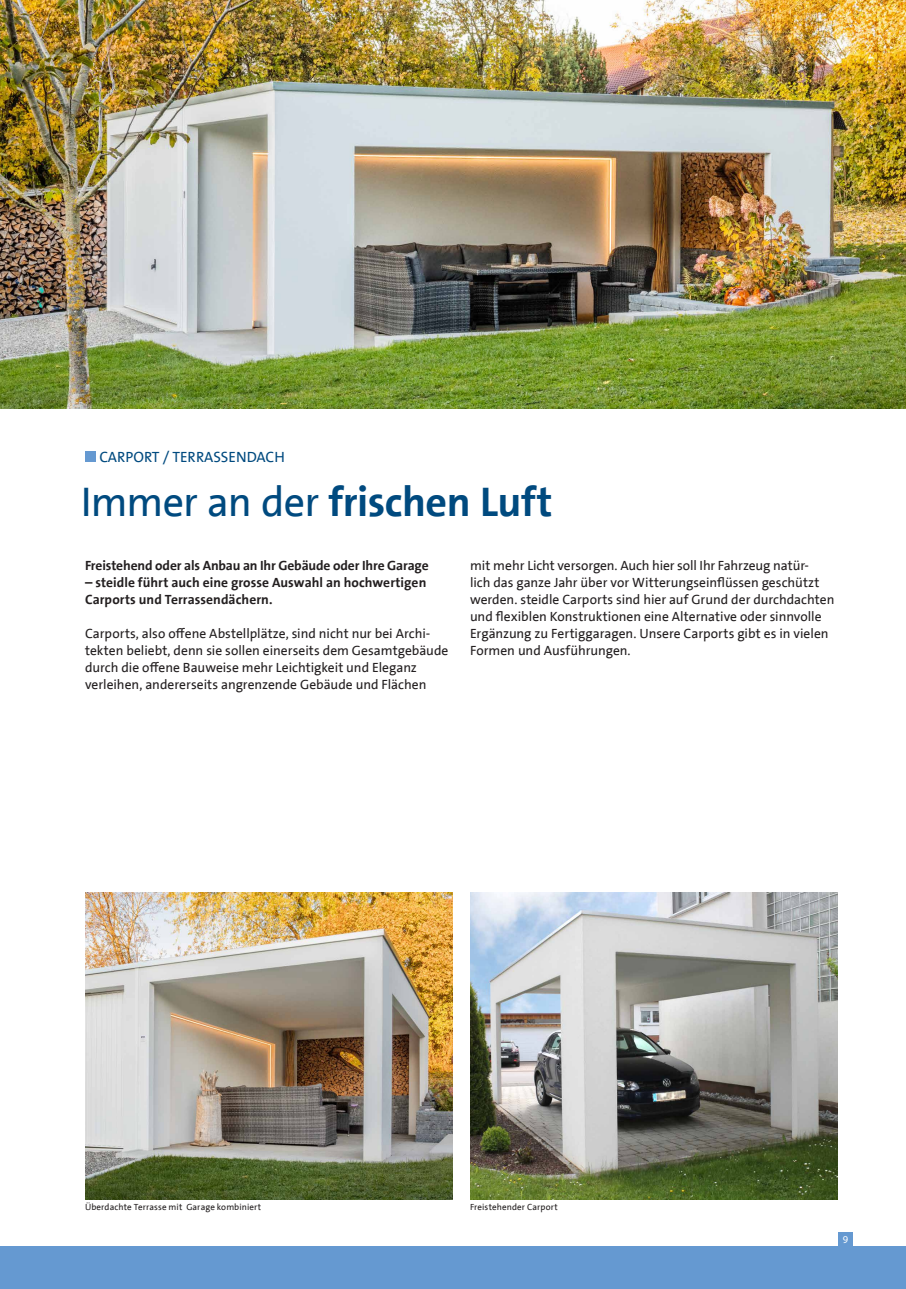
<style>
.page{position:relative;width:906px;height:1289px;background:#fff}
.page>*{position:absolute;margin:0;border:0;box-sizing:border-box;transform-origin:0 0}
.t1{font:700 42px "The Sans B7";letter-spacing:-.01em;color:#004a7f}
.t2{font:15px "The Sans B5";color:#004a7f}
.t3{font:13.5px/17px "The Sans B5";color:#231f20}
.t4{font:700 13.5px/17px "The Sans B7";color:#231f20}
.t5{font:10.5px "Myriad Pro";color:#fff}
.t6{font:9px "The Sans B5";letter-spacing:.01em;color:#231f20}
.s1{font-family:"The Sans B5";font-weight:400}
</style>
<div class="page">
<div style="left:838px;top:1231px;width:15px;height:15px;background:#6599d1"></div>
<div style="left:0;top:1246px;width:893px;height:30px;background:#6599d1"></div>
<div style="left:85px;top:451px;width:10px;height:10px;background:#6599d1"></div>
<img style="left:0;top:1px;width:906px;height:407px">
<img style="left:85px;top:892px;width:368px;height:307px">
<img style="left:470px;top:892px;width:368px;height:307px">
<div style="left:0;top:1271px;width:906px;height:17px;background:#6599d1"></div>
<p class="t2" style="left:99px;top:447px;width:91px">CARPORT / Terrassendach</p>
<h1 class="t1" style="left:81px;top:474px;width:473px"><span class="s1">Immer an der</span> frischen Luft</h1>
<p class="t4" style="left:85px;top:556px;width:345px">Freistehend oder als Anbau an Ihr Gebäude oder Ihre Garage</p>
<p class="t4" style="left:85px;top:573px;width:343px">– steidle führt auch eine grosse Auswahl an hochwertigen<br>Carports und Terrassendächern.</p>
<p class="t3" style="left:85px;top:624px;width:365px">Carports, also offene Abstellplätze, sind nicht nur bei Archi&shy;tekten beliebt, denn sie sollen einerseits dem Gesamtgebäude durch die offene Bauweise mehr Leichtigkeit und Eleganz verleihen, andererseits angrenzende Gebäude und Flächen</p>
<p class="t3" style="left:470px;top:556px;width:366px">mit mehr Licht versorgen. Auch hier soll Ihr Fahrzeug natür-<br>lich das ganze Jahr über vor Witterungseinflüssen geschützt werden. steidle Carports sind hier auf Grund der durchdachten und flexiblen Konstruktionen eine Alternative oder sinnvolle Ergänzung zu Fertiggaragen. Unsere Carports gibt es in vielen Formen und Ausführungen.</p>
<p class="t6" style="left:85px;top:1200px;width:178px">Ü berdachte Terrasse mit Garage kombiniert</p>
<p class="t6" style="left:470px;top:1201px;width:89px">Freistehender Carport</p>
<p class="t5" style="left:842px;top:1232px;width:7px">9</p>
</div>
